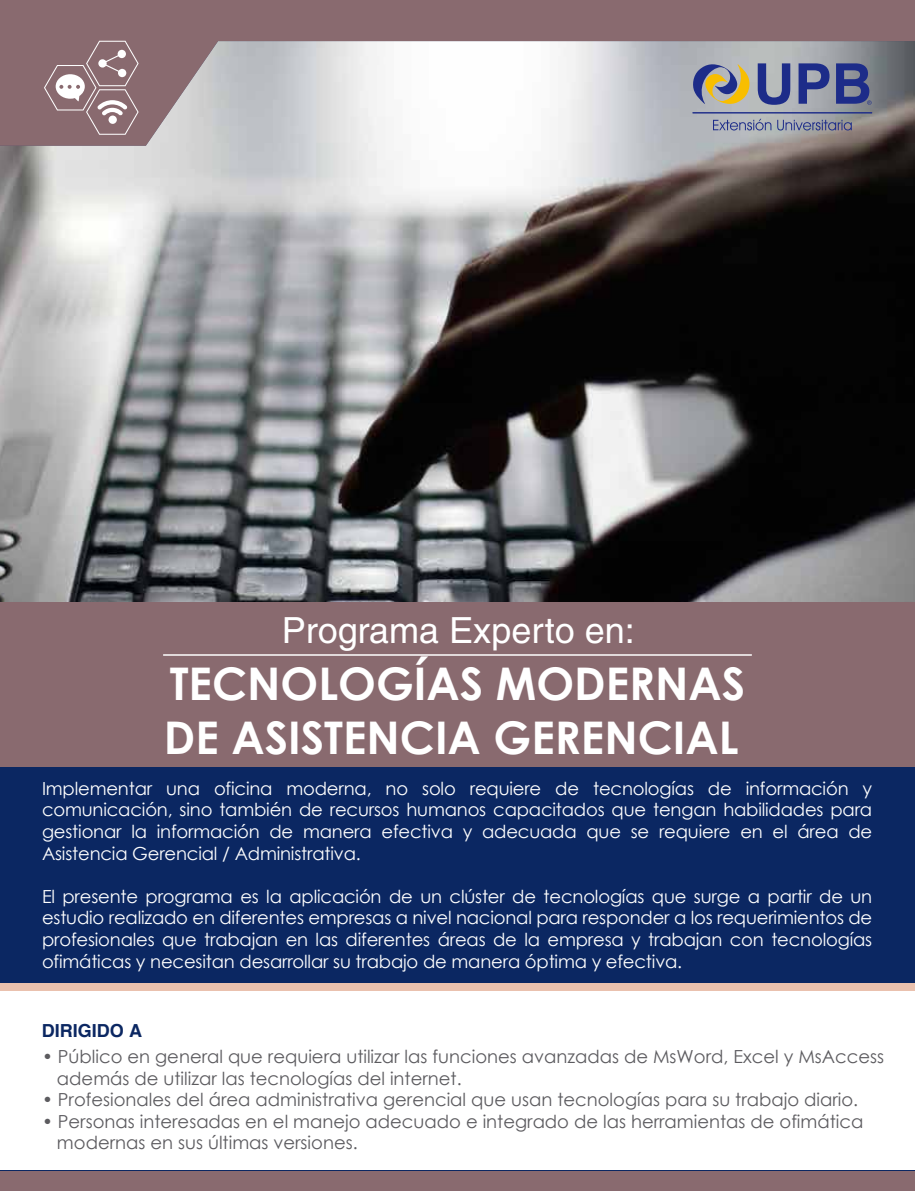
<style>
.page{position:relative;width:915px;height:1191px;background:#fff}
.page>*{position:absolute;margin:0;border:0;box-sizing:border-box;transform-origin:0 0}
.t1{font:700 45px/54px "Century Gothic";color:#fff}
.t2{font:36px "Helvetica";color:#fff}
.t3{font:18px/21.6px "Century Gothic";letter-spacing:-.01em;color:#fff;text-align:justify}
.t4{font:18px/21.6px "Century Gothic";color:#5c5b5f}
.t5{font:700 18px "Helvetica";color:#0b2762}
</style>
<div class="page">
<img style="left:0;top:146px;width:914px;height:456px">
<div style="left:0;top:818px;width:914px;height:172px;background:#eac1ae"></div>
<div style="left:0;top:1170px;width:914px;height:21px;background:#896a6f"></div>
<div style="left:0;top:766px;width:914px;height:217px;background:#0b2762"></div>
<div style="left:0;top:602px;width:914px;height:164px;background:#896a6f"></div>
<hr style="left:163px;top:654px;width:588px;height:1px;background:#fff">
<svg style="left:0;top:0;width:914px;height:146px"></svg>
<svg style="left:44px;top:41px;width:95px;height:94px;background:#9c8286"></svg>
<h2 class="t2" style="left:282px;top:610px;width:354px">Programa Experto en:</h2>
<h1 class="t1" style="left:164px;top:655px;width:582px">TECNOLOGÍAS MODERNAS<br>DE ASISTENCIA GERENCIAL</h1>
<p class="t3" style="left:42px;top:777px;width:831px">Implementar una oficina moderna, no solo requiere de tecnologías de información y comunicación, sino también de recursos humanos capacitados que tengan habilidades para gestionar la información de manera efectiva y adecuada que se requiere en el área de Asistencia Gerencial / Administrativa.</p>
<p class="t3" style="left:42px;top:885px;width:831px">El presente programa es la aplicación de un clúster de tecnologías que surge a partir de un estudio realizado en diferentes empresas a nivel nacional para responder a los requerimientos de profesionales que trabajan en las diferentes áreas de la empresa y trabajan con tecnologías ofimáticas y necesitan desarrollar su trabajo de manera óptima y efectiva.</p>
<p class="t5" style="left:42px;top:1019px;width:102px">DIRIGIDO A</p>
<p class="t4" style="left:57px;top:1045px;width:828px;text-indent:-15px">• Público en general que requiera utilizar las funciones avanzadas de MsWord, Excel y MsAccess además de utilizar las tecnologías del internet.</p>
<p class="t4" style="left:42px;top:1088px;width:817px">• Profesionales del área administrativa gerencial que usan tecnologías para su trabajo diario.</p>
<p class="t4" style="left:57px;top:1110px;width:807px;text-indent:-15px">• Personas interesadas en el manejo adecuado e integrado de las herramientas de ofimática modernas en sus últimas versiones.</p>
</div>
